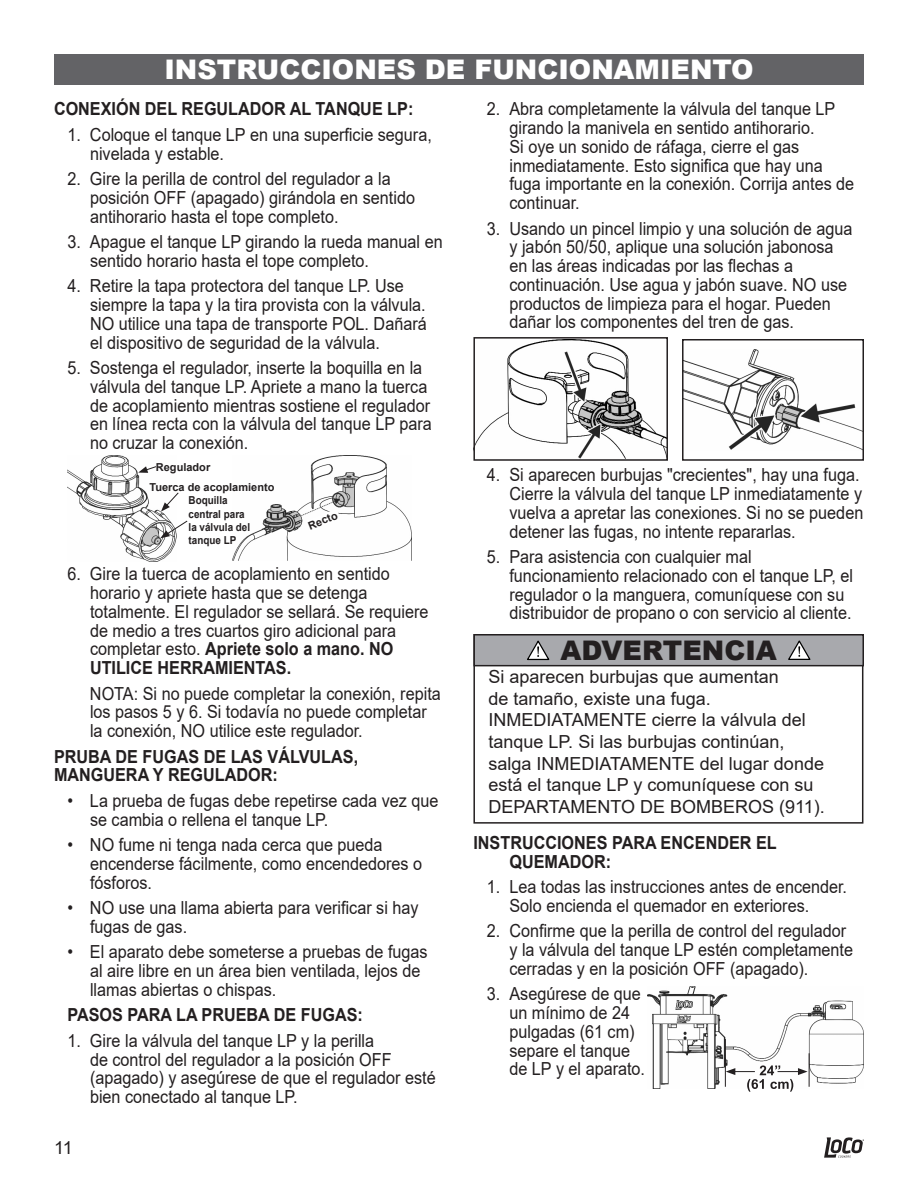
<style>
.page{position:relative;width:918px;height:1188px;background:#fff}
.page>*{position:absolute;margin:0;border:0;box-sizing:border-box;transform-origin:0 0}
.t1{font:900 27px "Arial";color:#fff}
.t2{font:900 27px "Arial";color:#231f20}
.t3{font:18px/18.8px "Arial";color:#231f20;scale:.9 1}
.t4{font:18px/21.6px "Arial";color:#231f20}
.t5{font:700 18px/18.8px "Arial";color:#231f20;scale:.9 1}
.t6{font:700 10.95px/13.2px "Arial";color:#231f20;scale:.9 1}
.t7{font:700 10.95px "Arial";color:#231f20}
.s1{font-weight:700}
</style>
<div class="page">
<svg style="left:824px;top:1137px;width:40px;height:21px"></svg>
<div style="left:54px;top:54px;width:810px;height:31px;background:#636366"></div>
<div style="left:473px;top:634px;width:390px;height:190px;border:2px solid #231f20"></div>
<div style="left:474px;top:635px;width:389px;height:31px;background:#a8a9ad"></div>
<div style="left:473px;top:634px;width:391px;height:32px;border:2px solid #231f20"></div>
<svg style="left:527px;top:640px;width:23px;height:21px"></svg>
<svg style="left:788px;top:640px;width:23px;height:20px"></svg>
<img style="left:68px;top:455px;width:109px;height:106px">
<img style="left:232px;top:455px;width:180px;height:106px">
<svg style="left:305px;top:509px;width:36px;height:23px"></svg>
<svg style="left:138px;top:466px;width:19px;height:7px"></svg>
<svg style="left:161px;top:492px;width:18px;height:20px"></svg>
<svg style="left:160px;top:520px;width:28px;height:18px"></svg>
<img style="left:685px;top:350px;width:176px;height:100px">
<div style="left:682px;top:339px;width:182px;height:122px;border:2px solid #231f20"></div>
<img style="left:476px;top:340px;width:189px;height:118px">
<div style="left:473px;top:337px;width:195px;height:124px;border:2px solid #231f20"></div>
<img style="left:647px;top:986px;width:217px;height:102px">
<hr style="left:725px;top:1039px;width:1px;height:48px;background:#231f20">
<hr style="left:809px;top:1053px;width:1px;height:34px;background:#231f20">
<svg style="left:726px;top:1065px;width:82px;height:27px"></svg>
<p class="t1" style="left:164px;top:50px;width:591px">INSTRUCCIONES DE FUNCIONAMIENTO</p>
<p class="t5" style="left:54px;top:100px;width:401px">CONEXIÓN DEL REGULADOR AL TANQUE LP:</p>
<p class="t3" style="left:90px;top:125px;width:381px;text-indent:-23px">1. Coloque el tanque LP en una superficie segura, nivelada y estable.</p>
<p class="t3" style="left:90px;top:169px;width:363px;text-indent:-23px">2. Gire la perilla de control del regulador a la posición OFF (apagado) girándola en sentido antihorario hasta el tope completo.</p>
<p class="t3" style="left:90px;top:232px;width:393px;text-indent:-23px">3. Apague el tanque LP girando la rueda manual en sentido horario hasta el tope completo.</p>
<p class="t3" style="left:90px;top:276px;width:376px;text-indent:-23px">4. Retire la tapa protectora del tanque LP. Use siempre la tapa y la tira provista con la válvula.<br>NO utilice una tapa de transporte POL. Dañará el dispositivo de seguridad de la válvula.</p>
<p class="t3" style="left:90px;top:358px;width:381px;text-indent:-23px">5. Sostenga el regulador, inserte la boquilla en la válvula del tanque LP. Apriete a mano la tuerca de acoplamiento mientras sostiene el regulador en línea recta con la válvula del tanque LP para no cruzar la conexión.</p>
<p class="t3" style="left:509px;top:99px;width:385px;text-indent:-23px">2. Abra completamente la válvula del tanque LP girando la manivela en sentido antihorario.<br>Si oye un sonido de ráfaga, cierre el gas inmediatamente. Esto significa que hay una fuga importante en la conexión. Corrija antes de continuar.</p>
<p class="t3" style="left:509px;top:219px;width:383px;text-indent:-23px">3. Usando un pincel limpio y una solución de agua y jabón 50/50, aplique una solución jabonosa en las áreas indicadas por las flechas a continuación. Use agua y jabón suave. NO use productos de limpieza para el hogar. Pueden dañar los componentes del tren de gas.</p>
<p class="t7" style="left:156px;top:459px;width:56px">Regulador</p>
<p class="t7" style="left:149px;top:479px;width:126px">Tuerca de acoplamiento</p>
<p class="t6" style="left:189px;top:494px;width:70px">Boquilla central para la válvula del tanque LP</p>
<p class="t7" style="left:306px;top:519px;width:32px;rotate:-22deg">Recto</p>
<p class="t3" style="left:90px;top:564px;width:378px;text-indent:-23px">6. Gire la tuerca de acoplamiento en sentido horario y apriete hasta que se detenga totalmente. El regulador se sellará. Se requiere de medio a tres cuartos giro adicional para completar esto. <span class="s1">Apriete solo a mano. NO UTILICE HERRAMIENTAS.</span></p>
<p class="t3" style="left:90px;top:684px;width:391px">NOTA: Si no puede completar la conexión, repita los pasos 5 y 6. Si todavía no puede completar la conexión, NO utilice este regulador.</p>
<p class="t5" style="left:54px;top:747px;width:340px">PRUBA DE FUGAS DE LAS VÁLVULAS,<br>MANGUERA Y REGULADOR:</p>
<p class="t3" style="left:90px;top:791px;width:389px;text-indent:-23px">• La prueba de fugas debe repetirse cada vez que se cambia o rellena el tanque LP.</p>
<p class="t3" style="left:90px;top:835px;width:371px;text-indent:-23px">• NO fume ni tenga nada cerca que pueda encenderse fácilmente, como encendedores o fósforos.</p>
<p class="t3" style="left:90px;top:898px;width:367px;text-indent:-23px">• NO use una llama abierta para verificar si hay fugas de gas.</p>
<p class="t3" style="left:90px;top:942px;width:377px;text-indent:-23px">• El aparato debe someterse a pruebas de fugas al aire libre en un área bien ventilada, lejos de llamas abiertas o chispas.</p>
<p class="t5" style="left:67px;top:1006px;width:330px">PASOS PARA LA PRUEBA DE FUGAS:</p>
<p class="t3" style="left:90px;top:1031px;width:386px;text-indent:-23px">1. Gire la válvula del tanque LP y la perilla<br>de control del regulador a la posición OFF (apagado) y asegúrese de que el regulador esté bien conectado al tanque LP.</p>
<p class="t4" style="left:54px;top:1137px;width:20px">11</p>
<p class="t3" style="left:509px;top:465px;width:395px;text-indent:-23px">4. Si aparecen burbujas "crecientes", hay una fuga.<br>Cierre la válvula del tanque LP inmediatamente y vuelva a apretar las conexiones. Si no se pueden detener las fugas, no intente repararlas.</p>
<p class="t3" style="left:509px;top:547px;width:383px;text-indent:-23px">5. Para asistencia con cualquier mal funcionamiento relacionado con el tanque LP, el regulador o la manguera, comuníquese con su distribuidor de propano o con servicio al cliente.</p>
<p class="t2" style="left:561px;top:631px;width:218px">ADVERTENCIA</p>
<p class="t4" style="left:489px;top:666px;width:338px">Si aparecen burbujas que aumentan<br>de tamaño, existe una fuga.<br>INMEDIATAMENTE cierre la válvula del tanque LP. Si las burbujas continúan, salga INMEDIATAMENTE del lugar donde está el tanque LP y comuníquese con su DEPARTAMENTO DE BOMBEROS (911).</p>
<p class="t5" style="left:509px;top:833px;width:299px;text-indent:-36px">INSTRUCCIONES PARA ENCENDER EL<br>QUEMADOR:</p>
<p class="t3" style="left:509px;top:877px;width:377px;text-indent:-23px">1. Lea todas las instrucciones antes de encender.<br>Solo encienda el quemador en exteriores.</p>
<p class="t3" style="left:509px;top:921px;width:383px;text-indent:-23px">2. Confirme que la perilla de control del regulador y la válvula del tanque LP estén completamente cerradas y en la posición OFF (apagado).</p>
<p class="t3" style="left:509px;top:984px;width:152px;text-indent:-23px">3. Asegúrese de que un mínimo de 24 pulgadas (61 cm) separe el tanque de LP y el aparato.</p>
</div>
